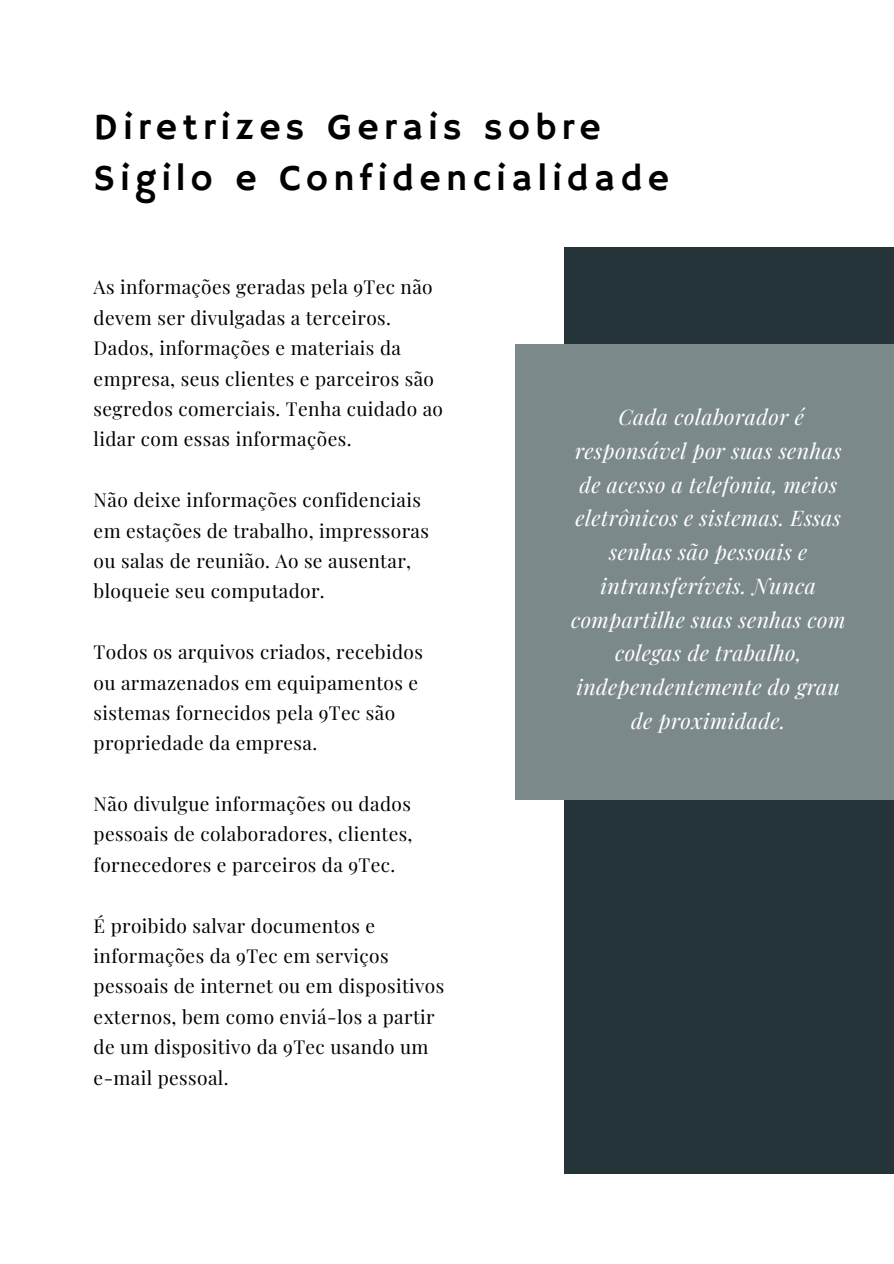
<style>
.page{position:relative;width:894px;height:1264px;background:#fff}
.page>*{position:absolute;margin:0;border:0;box-sizing:border-box;transform-origin:0 0}
.t1{font:37.05px/51.8px "Hammersmith One";letter-spacing:.14em;color:#000}
.t2{font:italic 21.45px/33.8px "Playfair Display";letter-spacing:.02em;color:#fff;text-align:center}
.t3{font:19.05px/30.3px "Playfair Display";letter-spacing:.02em;color:#000}
</style>
<div class="page">
<div style="left:563px;top:247px;width:330px;height:926px;background:#253439"></div>
<div style="left:514px;top:344px;width:379px;height:455px;background:#7c898b"></div>
<h1 class="t1" style="left:94px;top:102px;width:577px">Diretrizes Gerais sobre<br>Sigilo e Confidencialidade</h1>
<p class="t3" style="left:94px;top:271px;width:351px">As informações geradas pela 9Tec não devem ser divulgadas a terceiros.<br>Dados, informações e materiais da empresa, seus clientes e parceiros são segredos comerciais. Tenha cuidado ao lidar com essas informações.</p>
<p class="t3" style="left:94px;top:484px;width:337px">Não deixe informações confidenciais em estações de trabalho, impressoras ou salas de reunião. Ao se ausentar, bloqueie seu computador.</p>
<p class="t3" style="left:94px;top:636px;width:331px">Todos os arquivos criados, recebidos ou armazenados em equipamentos e sistemas fornecidos pela 9Tec são propriedade da empresa.</p>
<p class="t3" style="left:94px;top:788px;width:320px;text-align:justify">Não divulgue informações ou dados pessoais de colaboradores, clientes, fornecedores e parceiros da 9Tec.</p>
<p class="t3" style="left:94px;top:909px;width:352px">É proibido salvar documentos e informações da 9Tec em serviços pessoais de internet ou em dispositivos externos, bem como enviá-los a partir de um dispositivo da 9Tec usando um e-mail pessoal.</p>
<h2 class="t2" style="left:571px;top:399px;width:276px">Cada colaborador é responsável por suas senhas de acesso a telefonia, meios eletrônicos e sistemas. Essas senhas são pessoais e intransferíveis. Nunca compartilhe suas senhas com colegas de trabalho, independentemente do grau de proximidade.</h2>
</div>
